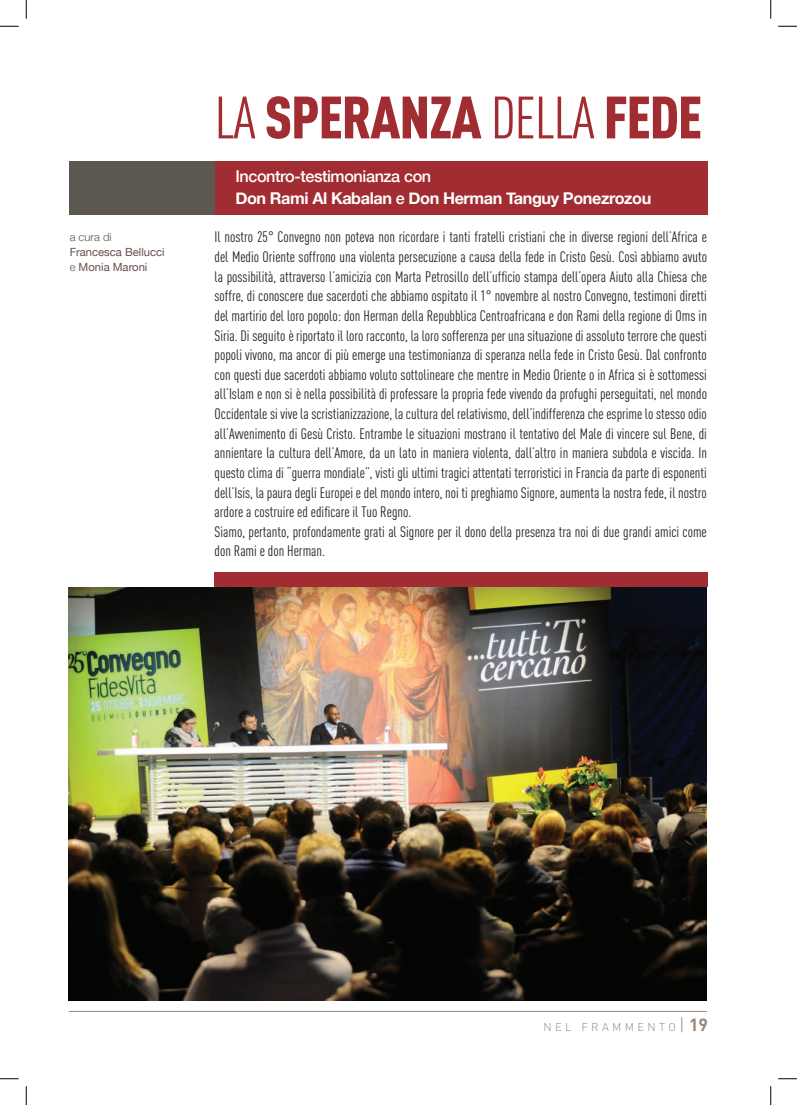
<style>
.page{position:relative;width:797px;height:1105px;background:#fff}
.page>*{position:absolute;margin:0;border:0;box-sizing:border-box;transform-origin:0 0}
.t1{font:900 58.75px "DIN Cond";letter-spacing:-.02em;color:#a12c31}
.t2{font:700 16.25px/21.2px "Helvetica Neue";letter-spacing:-.025em;color:#fff}
.t3{font:15px/19.6px "DIN Cond";color:#231f20}
.t4{font:11.25px/15px "Helvetica Neue";color:#64524c}
.t5{font:300 11.25px "DIN";letter-spacing:.3em;color:#9b8679}
.t6{font:300 11.25px "Helvetica Neue";color:#64524c}
.s1{font-weight:300}
.s2{font-weight:400}
.s3{font-weight:500}
.s4{font-size:17.5px}
.s5{font-weight:700;font-size:17.5px}
</style>
<div class="page">
<hr style="left:69px;top:1011px;width:638px;height:1px;background:#9b8679">
<div style="left:214px;top:161px;width:494px;height:54px;background:#a12c31"></div>
<div style="left:69px;top:161px;width:145px;height:54px;background:#5c5751"></div>
<img style="left:69px;top:587px;width:638px;height:414px">
<div style="left:214px;top:573px;width:494px;height:14px;background:#a12c31"></div>
<svg style="left:0;top:25px;width:19px;height:2px"></svg>
<svg style="left:778px;top:25px;width:19px;height:2px"></svg>
<svg style="left:0;top:1078px;width:19px;height:1px"></svg>
<svg style="left:778px;top:1078px;width:19px;height:1px"></svg>
<svg style="left:25px;top:0;width:2px;height:19px"></svg>
<svg style="left:25px;top:1086px;width:2px;height:19px"></svg>
<svg style="left:770px;top:0;width:1px;height:19px"></svg>
<svg style="left:770px;top:1086px;width:1px;height:19px"></svg>
<p class="t6" style="left:70px;top:227px;width:43px">a cura di</p>
<p class="t4" style="left:70px;top:245px;width:96px">Francesca Bellucci <span class="s1">e</span> Monia Maroni</p>
<h1 class="t1" style="left:214px;top:81px;width:489px"><span class="s2">La</span> SPERANZA <span class="s2">della</span> FEDE</h1>
<p class="t2" style="left:235px;top:166px;width:417px"><span class="s3">Incontro-testimonianza con<br></span>Don Rami Al Kabalan <span class="s3">e</span> Don Herman Tanguy Ponezrozou</p>
<p class="t3" style="left:214px;top:227px;width:494px">Il nostro 25° Convegno non poteva non ricordare i tanti fratelli cristiani che in diverse regioni dell’Africa e del Medio Oriente soffrono una violenta persecuzione a causa della fede in Cristo Gesù. Così abbiamo avuto la possibilità, attraverso l’amicizia con Marta Petrosillo dell’ufficio stampa dell’opera Aiuto alla Chiesa che soffre, di conoscere due sacerdoti che abbiamo ospitato il 1° novembre al nostro Convegno, testimoni diretti del martirio del loro popolo: don Herman della Repubblica Centroafricana e don Rami della regione di Oms in Siria. Di seguito è riportato il loro racconto, la loro sofferenza per una situazione di assoluto terrore che questi popoli vivono, ma ancor di più emerge una testimonianza di speranza nella fede in Cristo Gesù. Dal confronto con questi due sacerdoti abbiamo voluto sottolineare che mentre in Medio Oriente o in Africa si è sottomessi all’Islam e non si è nella possibilità di professare la propria fede vivendo da profughi perseguitati, nel mondo Occidentale si vive la scristianizzazione, la cultura del relativismo, dell’indifferenza che esprime lo stesso odio all’Avvenimento di Gesù Cristo. Entrambe le situazioni mostrano il tentativo del Male di vincere sul Bene, di annientare la cultura dell’Amore, da un lato in maniera violenta, dall’altro in maniera subdola e viscida. In questo clima di “guerra mondiale”, visti gli ultimi tragici attentati terroristici in Francia da parte di esponenti dell’Isis, la paura degli Europei e del mondo intero, noi ti preghiamo Signore, aumenta la nostra fede, il nostro ardore a costruire ed edificare il Tuo Regno.<br>Siamo, pertanto, profondamente grati al Signore per il dono della presenza tra noi di due grandi amici come don Rami e don Herman.</p>
<p class="t5" style="left:543px;top:1020px;width:166px">NEL FRAMMENTO<span class="s4">|</span> <span class="s5">19</span></p>
</div>
